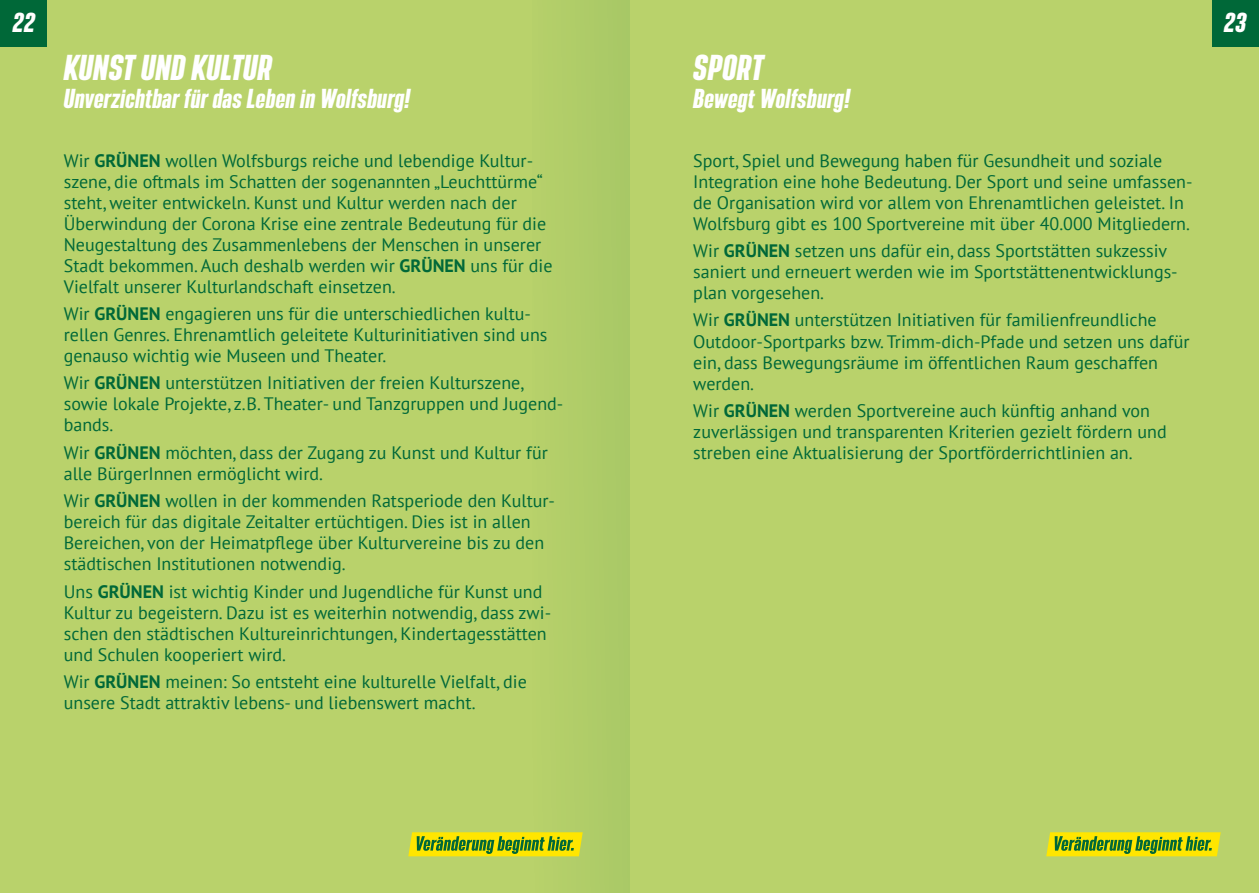
<style>
.page{position:relative;width:1259px;height:893px;background:#b9d26b}
.page>*{position:absolute;margin:0;border:0;box-sizing:border-box;transform-origin:0 0}
.t1{font:italic 700 31.5px "Bereit";letter-spacing:.01em;color:#fff}
.t2{font:italic 700 24px "Bereit";letter-spacing:.01em;color:#fff}
.t3{font:18px/21px "PT Sans";color:#006838}
.s1{font-weight:700}
</style>
<div class="page">
<div style="left:531px;top:0;width:98px;height:893px;background:#b0cd68"></div>
<svg style="left:1046px;top:832px;width:174px;height:24px;background:#b3c013"></svg>
<svg style="left:408px;top:832px;width:175px;height:24px;background:#b3c013"></svg>
<div style="left:0;top:0;width:47px;height:47px;background:#006838"></div>
<div style="left:1212px;top:0;width:47px;height:47px;background:#006838"></div>
<h2 class="t2" style="left:13px;top:8px;width:24px">22</h2>
<h2 class="t2" style="left:1224px;top:8px;width:24px">23</h2>
<h1 class="t1" style="left:64px;top:49px;width:210px">KUNST UND KULTUR</h1>
<h2 class="t2" style="left:64px;top:85px;width:348px">Unverzichtbar für das Leben in Wolfsburg!</h2>
<p class="t3" style="left:64px;top:149px;width:490px">Wir <span class="s1">GRÜNEN</span> wollen Wolfsburgs reiche und lebendige Kultur&shy;szene, die oftmals im Schatten der sogenannten „Leuchttürme“ steht, weiter entwickeln. Kunst und Kultur werden nach der Überwindung der Corona Krise eine zentrale Bedeutung für die Neugestaltung des Zusammenlebens der Menschen in unserer Stadt bekommen. Auch deshalb werden wir <span class="s1">GRÜNEN</span> uns für die Vielfalt unserer Kulturlandschaft einsetzen.</p>
<p class="t3" style="left:64px;top:303px;width:485px">Wir <span class="s1">GRÜNEN</span> engagieren uns für die unterschiedlichen kultu&shy;rellen Genres. Ehrenamtlich geleitete Kulturinitiativen sind uns genauso wichtig wie Museen und Theater.</p>
<p class="t3" style="left:64px;top:372px;width:501px">Wir <span class="s1">GRÜNEN</span> unterstützen Initiativen der freien Kulturszene, sowie lokale Projekte, z.B. Theater- und Tanzgruppen und Jugend&shy;bands.</p>
<p class="t3" style="left:64px;top:442px;width:485px">Wir <span class="s1">GRÜNEN</span> möchten, dass der Zugang zu Kunst und Kultur für alle BürgerInnen ermöglicht wird.</p>
<p class="t3" style="left:64px;top:490px;width:493px">Wir <span class="s1">GRÜNEN</span> wollen in der kommenden Ratsperiode den Kultur&shy;bereich für das digitale Zeitalter ertüchtigen. Dies ist in allen Bereichen, von der Heimatpflege über Kulturvereine bis zu den städtischen Institutionen notwendig.</p>
<p class="t3" style="left:64px;top:580px;width:489px">Uns <span class="s1">GRÜNEN</span> ist wichtig Kinder und Jugendliche für Kunst und Kultur zu begeistern. Dazu ist es weiterhin notwendig, dass zwi&shy;schen den städtischen Kultureinrichtungen, Kindertagesstätten und Schulen kooperiert wird.</p>
<p class="t3" style="left:64px;top:671px;width:464px">Wir <span class="s1">GRÜNEN</span> meinen: So entsteht eine kulturelle Vielfalt, die unsere Stadt attraktiv lebens- und liebenswert macht.</p>
<h1 class="t1" style="left:693px;top:49px;width:72px">SPORT</h1>
<h2 class="t2" style="left:693px;top:85px;width:158px">Bewegt Wolfsburg!</h2>
<p class="t3" style="left:693px;top:149px;width:501px">Sport, Spiel und Bewegung haben für Gesundheit und soziale Integration eine hohe Bedeutung. Der Sport und seine umfassen&shy;de Organisation wird vor allem von Ehrenamtlichen geleistet. In Wolfsburg gibt es 100 Sportvereine mit über 40.000 Mitgliedern.</p>
<p class="t3" style="left:693px;top:240px;width:486px">Wir <span class="s1">GRÜNEN</span> setzen uns dafür ein, dass Sportstätten sukzessiv saniert und erneuert werden wie im Sportstättenentwicklungs&shy;plan vorgesehen.</p>
<p class="t3" style="left:693px;top:309px;width:498px">Wir <span class="s1">GRÜNEN</span> unterstützen Initiativen für familienfreundliche Outdoor-Sportparks bzw. Trimm-dich-Pfade und setzen uns dafür ein, dass Bewegungsräume im öffentlichen Raum geschaffen werden.</p>
<p class="t3" style="left:693px;top:400px;width:475px">Wir <span class="s1">GRÜNEN</span> werden Sportvereine auch künftig anhand von zuverlässigen und transparenten Kriterien gezielt fördern und streben eine Aktualisierung der Sportförderrichtlinien an.</p>
</div>
